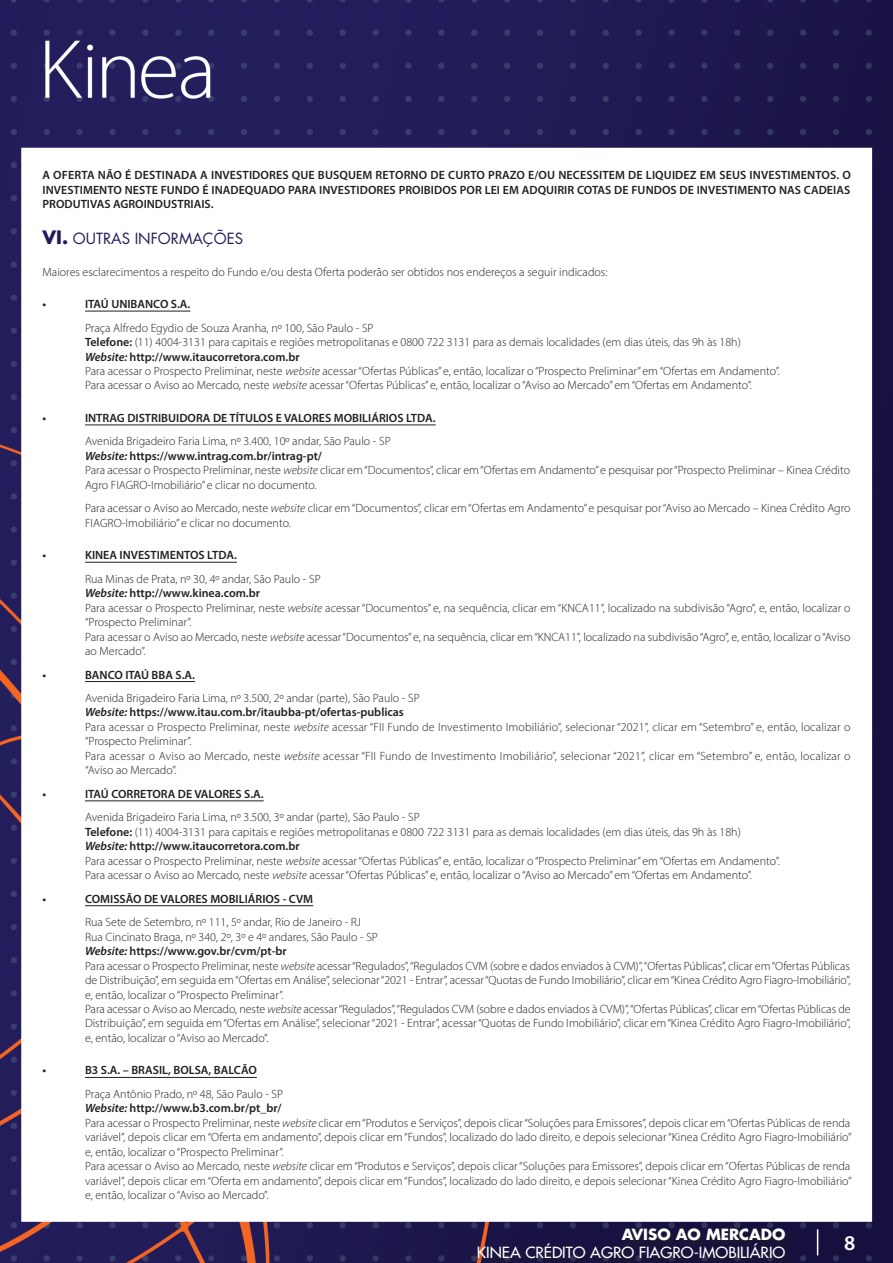
<style>
.page{position:relative;width:893px;height:1263px;background:#fff}
.page>*{position:absolute;margin:0;border:0;box-sizing:border-box;transform-origin:0 0}
.t1{font:600 21px "Myriad Pro";color:#fff}
.t2{font:500 15px "Futura Std";color:#fff}
.ITENS{font:15px "Futura Std";color:#221c5a}
.t3{font:700 15px "Futura Std";color:#fff}
.t4{font:300 12px/14.4px "Myriad Pro";color:#231f20}
.t5{font:600 12px/14.4px "Myriad Pro";color:#231f20;text-align:justify}
.s1{font-weight:700;font-size:18px}
.s2{font-weight:600}
.s3{font-style:italic}
</style>
<div class="page">
<img style="left:0;top:0;width:893px;height:1263px">
<div style="left:475px;top:1226px;width:321px;height:37px;background:#19133d"></div>
<svg style="left:817px;top:1229px;width:1px;height:26px"></svg>
<hr style="left:85px;top:311px;width:105px;height:1px;background:#231f20">
<hr style="left:85px;top:425px;width:351px;height:1px;background:#231f20">
<hr style="left:85px;top:562px;width:152px;height:1px;background:#231f20">
<hr style="left:85px;top:681px;width:110px;height:1px;background:#231f20">
<hr style="left:85px;top:800px;width:179px;height:1px;background:#231f20">
<hr style="left:85px;top:905px;width:228px;height:1px;background:#231f20">
<hr style="left:85px;top:1077px;width:172px;height:1px;background:#231f20">
<p class="t5" style="left:43px;top:168px;width:810px">A OFERTA NÃO É DESTINADA A INVESTIDORES QUE BUSQUEM RETORNO DE CURTO PRAZO E/OU NECESSITEM DE LIQUIDEZ EM SEUS INVESTIMENTOS. O INVESTIMENTO NESTE FUNDO É INADEQUADO PARA INVESTIDORES PROIBIDOS POR LEI EM ADQUIRIR COTAS DE FUNDOS DE INVESTIMENTO NAS CADEIAS PRODUTIVAS AGROINDUSTRIAIS.</p>
<p class="ITENS" style="left:43px;top:229px;width:202px"><span class="s1">VI.</span> OUTRAS INFORMAÇÕES</p>
<p class="t4" style="left:43px;top:264px;width:566px">Maiores esclarecimentos a respeito do Fundo e/ou desta Oferta poderão ser obtidos nos endereços a seguir indicados:</p>
<p class="t5" style="left:43px;top:297px;width:5px">•</p>
<p class="t5" style="left:85px;top:297px;width:107px">ITAÚ UNIBANCO S.A.</p>
<p class="t4" style="left:85px;top:320px;width:290px">Praça Alfredo Egydio de Souza Aranha, nº 100, São Paulo - SP</p>
<p class="t4" style="left:85px;top:335px;width:657px"><span class="s2">Telefone:</span> (11) 4004-3131 para capitais e regiões metropolitanas e 0800 722 3131 para as demais localidades (em dias úteis, das 9h às 18h)</p>
<p class="t5" style="left:85px;top:349px;width:216px"><span class="s3">Website:</span> http://www.itaucorretora.com.br</p>
<p class="t4" style="left:85px;top:364px;width:696px">Para acessar o Prospecto Preliminar, neste <span class="s3">website</span> acessar “Ofertas Públicas” e, então, localizar o “Prospecto Preliminar” em “Ofertas em Andamento”.</p>
<p class="t4" style="left:85px;top:378px;width:668px">Para acessar o Aviso ao Mercado, neste <span class="s3">website</span> acessar “Ofertas Públicas” e, então, localizar o “Aviso ao Mercado” em “Ofertas em Andamento”.</p>
<p class="t5" style="left:43px;top:410px;width:5px">•</p>
<p class="t5" style="left:85px;top:410px;width:352px">INTRAG DISTRIBUIDORA DE TÍTULOS E VALORES MOBILIÁRIOS LTDA.</p>
<p class="t4" style="left:85px;top:434px;width:307px">Avenida Brigadeiro Faria Lima, nº 3.400, 10º andar, São Paulo - SP</p>
<p class="t5" style="left:85px;top:448px;width:238px"><span class="s3">Website:</span> https://www.intrag.com.br/intrag-pt/</p>
<p class="t4" style="left:85px;top:463px;width:767px">Para acessar o Prospecto Preliminar, neste <span class="s3">website</span> clicar em “Documentos”, clicar em “Ofertas em Andamento” e pesquisar por “Prospecto Preliminar – Kinea Crédito<br>Agro FIAGRO-Imobiliário” e clicar no documento.</p>
<p class="t4" style="left:85px;top:501px;width:767px">Para acessar o Aviso ao Mercado, neste <span class="s3">website</span> clicar em “Documentos”, clicar em “Ofertas em Andamento” e pesquisar por “Aviso ao Mercado – Kinea Crédito Agro<br>FIAGRO-Imobiliário” e clicar no documento.</p>
<p class="t5" style="left:43px;top:548px;width:5px">•</p>
<p class="t5" style="left:85px;top:548px;width:153px">KINEA INVESTIMENTOS LTDA.</p>
<p class="t4" style="left:85px;top:571px;width:237px">Rua Minas de Prata, nº 30, 4º andar, São Paulo - SP</p>
<p class="t5" style="left:85px;top:586px;width:177px"><span class="s3">Website:</span> http://www.kinea.com.br</p>
<p class="t4" style="left:85px;top:600px;width:767px">Para acessar o Prospecto Preliminar, neste <span class="s3">website</span> acessar “Documentos” e, na sequência, clicar em “KNCA11”, localizado na subdivisão “Agro”, e, então, localizar o “Prospecto Preliminar”.</p>
<p class="t4" style="left:85px;top:629px;width:767px">Para acessar o Aviso ao Mercado, neste <span class="s3">website</span> acessar “Documentos” e, na sequência, clicar em “KNCA11”, localizado na subdivisão “Agro”, e, então, localizar o “Aviso ao Mercado”.</p>
<p class="t5" style="left:43px;top:667px;width:5px">•</p>
<p class="t5" style="left:85px;top:667px;width:112px">BANCO ITAÚ BBA S.A.</p>
<p class="t4" style="left:85px;top:691px;width:336px">Avenida Brigadeiro Faria Lima, nº 3.500, 2º andar (parte), São Paulo - SP</p>
<p class="t5" style="left:85px;top:705px;width:320px"><span class="s3">Website:</span> https://www.itau.com.br/itaubba-pt/ofertas-publicas</p>
<p class="t4" style="left:85px;top:720px;width:767px">Para acessar o Prospecto Preliminar, neste <span class="s3">website</span> acessar “FII Fundo de Investimento Imobiliário”, selecionar “2021”, clicar em “Setembro” e, então, localizar o “Prospecto Preliminar”.</p>
<p class="t4" style="left:85px;top:749px;width:767px">Para acessar o Aviso ao Mercado, neste <span class="s3">website</span> acessar “FII Fundo de Investimento Imobiliário”, selecionar “2021”, clicar em “Setembro” e, então, localizar o “Aviso ao Mercado”.</p>
<p class="t5" style="left:43px;top:786px;width:5px">•</p>
<p class="t5" style="left:85px;top:786px;width:180px">ITAÚ CORRETORA DE VALORES S.A.</p>
<p class="t4" style="left:85px;top:810px;width:336px">Avenida Brigadeiro Faria Lima, nº 3.500, 3º andar (parte), São Paulo - SP</p>
<p class="t4" style="left:85px;top:824px;width:657px"><span class="s2">Telefone:</span> (11) 4004-3131 para capitais e regiões metropolitanas e 0800 722 3131 para as demais localidades (em dias úteis, das 9h às 18h)</p>
<p class="t5" style="left:85px;top:839px;width:216px"><span class="s3">Website:</span> http://www.itaucorretora.com.br</p>
<p class="t4" style="left:85px;top:853px;width:696px">Para acessar o Prospecto Preliminar, neste <span class="s3">website</span> acessar “Ofertas Públicas” e, então, localizar o “Prospecto Preliminar” em “Ofertas em Andamento”.</p>
<p class="t4" style="left:85px;top:868px;width:668px">Para acessar o Aviso ao Mercado, neste <span class="s3">website</span> acessar “Ofertas Públicas” e, então, localizar o “Aviso ao Mercado” em “Ofertas em Andamento”.</p>
<p class="t5" style="left:43px;top:891px;width:5px">•</p>
<p class="t5" style="left:85px;top:891px;width:230px">COMISSÃO DE VALORES MOBILIÁRIOS - CVM</p>
<p class="t4" style="left:85px;top:915px;width:278px">Rua Sete de Setembro, nº 111, 5º andar, Rio de Janeiro - RJ</p>
<p class="t4" style="left:85px;top:929px;width:294px">Rua Cincinato Braga, nº 340, 2º, 3º e 4º andares, São Paulo - SP</p>
<p class="t5" style="left:85px;top:943px;width:203px"><span class="s3">Website:</span> https://www.gov.br/cvm/pt-br</p>
<p class="t4" style="left:85px;top:958px;width:767px;text-align:justify">Para acessar o Prospecto Preliminar, neste <span class="s3">website</span> acessar “Regulados”, “Regulados CVM (sobre e dados enviados à CVM)”, “Ofertas Públicas”, clicar em “Ofertas Públicas de Distribuição”, em seguida em “Ofertas em Análise”, selecionar “2021 - Entrar”, acessar “Quotas de Fundo Imobiliário”, clicar em “Kinea Crédito Agro Fiagro-Imobiliário”, e, então, localizar o “Prospecto Preliminar”.</p>
<p class="t4" style="left:85px;top:1002px;width:767px;text-align:justify">Para acessar o Aviso ao Mercado, neste <span class="s3">website</span> acessar “Regulados”, “Regulados CVM (sobre e dados enviados à CVM)”, “Ofertas Públicas”, clicar em “Ofertas Públicas de Distribuição”, em seguida em “Ofertas em Análise”, selecionar “2021 - Entrar”, acessar “Quotas de Fundo Imobiliário”, clicar em “Kinea Crédito Agro Fiagro-Imobiliário”, e, então, localizar o “Aviso ao Mercado”.</p>
<p class="t5" style="left:43px;top:1063px;width:5px">•</p>
<p class="t5" style="left:85px;top:1063px;width:173px">B3 S.A. – BRASIL, BOLSA, BALCÃO</p>
<p class="t4" style="left:85px;top:1086px;width:200px">Praça Antônio Prado, nº 48, São Paulo - SP</p>
<p class="t5" style="left:85px;top:1101px;width:198px"><span class="s3">Website:</span> http://www.b3.com.br/pt_br/</p>
<p class="t4" style="left:85px;top:1115px;width:768px;text-align:justify">Para acessar o Prospecto Preliminar, neste <span class="s3">website</span> clicar em “Produtos e Serviços”, depois clicar “Soluções para Emissores”, depois clicar em “Ofertas Públicas de renda variável”, depois clicar em “Oferta em andamento”, depois clicar em “Fundos”, localizado do lado direito, e depois selecionar “Kinea Crédito Agro Fiagro-Imobiliário” e, então, localizar o “Prospecto Preliminar”.</p>
<p class="t4" style="left:85px;top:1159px;width:768px;text-align:justify">Para acessar o Aviso ao Mercado, neste <span class="s3">website</span> clicar em “Produtos e Serviços”, depois clicar “Soluções para Emissores”, depois clicar em “Ofertas Públicas de renda variável”, depois clicar em “Oferta em andamento”, depois clicar em “Fundos”, localizado do lado direito, e depois selecionar “Kinea Crédito Agro Fiagro-Imobiliário” e, então, localizar o “Aviso ao Mercado”.</p>
<p class="t3" style="left:622px;top:1224px;width:165px">AVISO AO MERCADO</p>
<p class="t2" style="left:477px;top:1242px;width:310px">KINEA CRÉDITO AGRO FIAGRO-IMOBILIÁRIO</p>
<h1 class="t1" style="left:844px;top:1230px;width:13px">8</h1>
</div>
